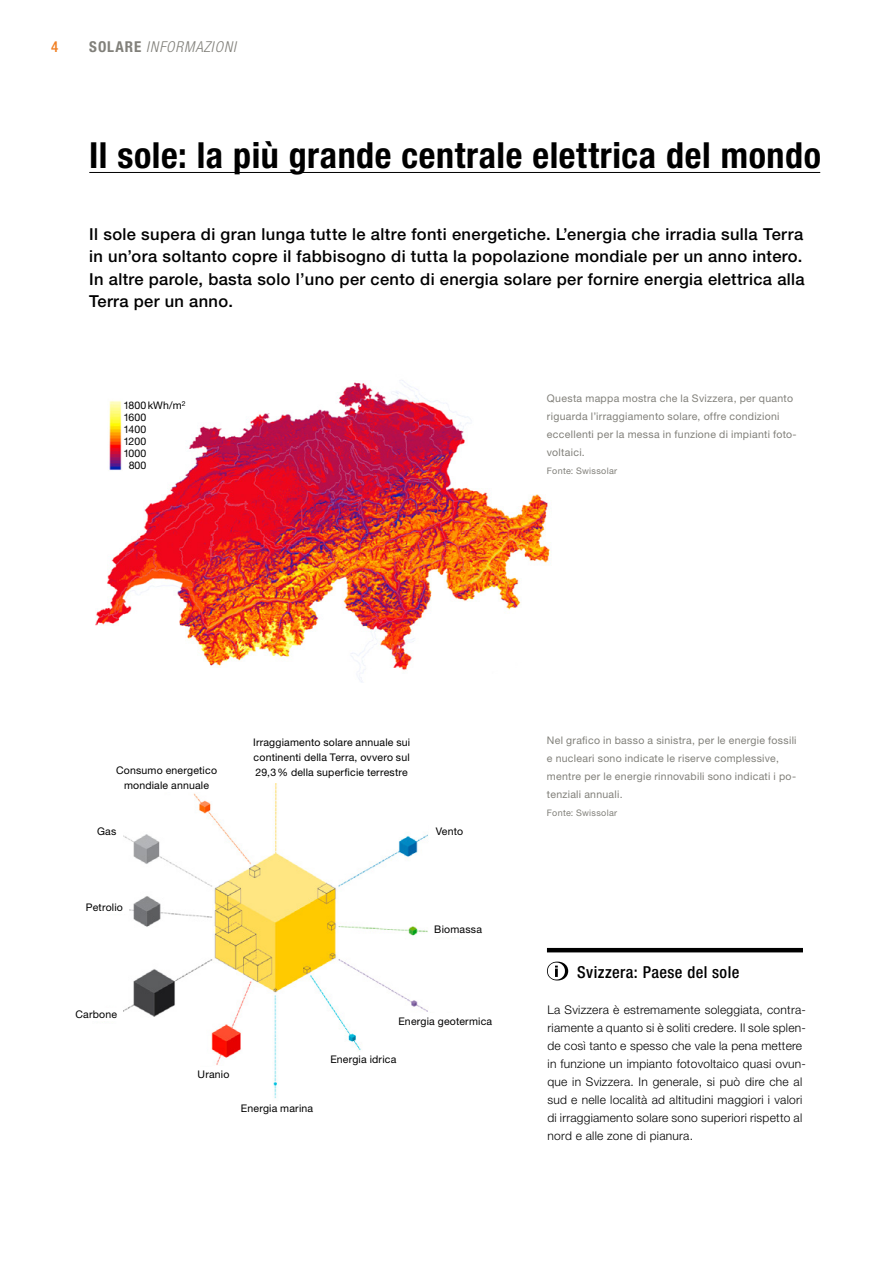
<style>
.page{position:relative;width:893px;height:1263px;background:#fff}
.page>*{position:absolute;margin:0;border:0;box-sizing:border-box;transform-origin:0 0}
.t1{font:700 condensed 36px "Helvetica Neue LT Std";letter-spacing:.015em;color:#000}
.t2{font:500 16.5px/22.5px "Helvetica Neue LT Std";letter-spacing:.02em;color:#000}
.t3{font:500 condensed 16.5px "Helvetica Neue LT Std";letter-spacing:.025em;color:#000}
.t4{font:italic 300 condensed 15px "Helvetica Neue LT Std";letter-spacing:.065em;color:#81807a}
.t5{font:500 condensed 15px "Helvetica Neue LT Std";color:#f07f23}
.t6{font:300 12px/18px "Helvetica Neue LT Std";letter-spacing:.02em;color:#000}
.t7{font:10.5px/18px "Helvetica Neue LT Std";letter-spacing:.03em;color:#81807a}
.t8{font:10.5px/15px "Helvetica Neue LT Std";letter-spacing:.015em;color:#000;text-align:center}
.t9{font:9px "Helvetica Neue LT Std";letter-spacing:.03em;color:#81807a}
.s1{font-weight:700;font-style:normal}
</style>
<div class="page">
<img style="left:95px;top:380px;width:455px;height:303px">
<img style="left:95px;top:380px;width:27px;height:102px">
<hr style="left:89px;top:172px;width:731px;height:1px;background:#000">
<hr style="left:547px;top:948px;width:256px;height:4px;background:#000">
<svg style="left:547px;top:962px;width:21px;height:18px"></svg>
<img style="left:123px;top:783px;width:341px;height:316px">
<div style="left:430px;top:825px;width:39px;height:12px;background:#fff"></div>
<div style="left:429px;top:922px;width:58px;height:15px;background:#fff"></div>
<div style="left:394px;top:1013px;width:103px;height:15px;background:#fff"></div>
<div style="left:323px;top:1052px;width:80px;height:15px;background:#fff"></div>
<div style="left:174px;top:1067px;width:79px;height:15px;background:#fff"></div>
<div style="left:80px;top:901px;width:49px;height:12px;background:#fff"></div>
<div style="left:105px;top:763px;width:123px;height:28px;background:#fff"></div>
<p class="t5" style="left:51px;top:38px;width:9px">4</p>
<p class="t4" style="left:89px;top:38px;width:148px"><span class="s1">SOLARE</span> INFORMAZIONI</p>
<h1 class="t1" style="left:89px;top:133px;width:733px">Il sole: la più grande centrale elettrica del mondo</h1>
<p class="t2" style="left:89px;top:223px;width:717px">Il sole supera di gran lunga tutte le altre fonti energetiche. L’energia che irradia sulla Terra in un’ora soltanto copre il fabbisogno di tutta la popolazione mondiale per un anno intero.<br>In altre parole, basta solo l’uno per cento di energia solare per fornire energia elettrica alla Terra per un anno.</p>
<p class="t8" style="left:123px;top:397px;width:64px">1800 kWh/m<sup>2</sup></p>
<p class="t8" style="left:123px;top:409px;width:24px">1600</p>
<p class="t8" style="left:123px;top:421px;width:24px">1400</p>
<p class="t8" style="left:123px;top:433px;width:24px">1200</p>
<p class="t8" style="left:123px;top:445px;width:24px">1000</p>
<p class="t8" style="left:129px;top:457px;width:19px">800</p>
<p class="t7" style="left:547px;top:389px;width:251px">Questa mappa mostra che la Svizzera, per quanto riguarda l’irraggiamento solare, offre condizioni eccellenti per la messa in funzione di impianti foto&shy;voltaici.</p>
<p class="t9" style="left:547px;top:465px;width:72px">Fonte: Swissolar</p>
<p class="t8" style="left:116px;top:762px;width:102px">Consumo energetico mondiale annuale</p>
<p class="t8" style="left:97px;top:823px;width:21px">Gas</p>
<p class="t8" style="left:86px;top:900px;width:38px">Petrolio</p>
<p class="t8" style="left:253px;top:735px;width:159px;text-align:justify">Irraggiamento solare annuale sui continenti della Terra, ovvero sul 29,3% della superficie terrestre</p>
<p class="t8" style="left:436px;top:823px;width:29px">Vento</p>
<p class="t8" style="left:434px;top:922px;width:49px">Biomassa</p>
<p class="t8" style="left:76px;top:1007px;width:43px">Carbone</p>
<p class="t8" style="left:198px;top:1067px;width:33px">Uranio</p>
<p class="t8" style="left:241px;top:1100px;width:74px">Energia marina</p>
<p class="t8" style="left:398px;top:1013px;width:95px">Energia geotermica</p>
<p class="t8" style="left:330px;top:1052px;width:68px">Energia idrica</p>
<p class="t7" style="left:547px;top:731px;width:251px">Nel grafico in basso a sinistra, per le energie fossili e nucleari sono indicate le riserve complessive, mentre per le energie rinnovabili sono indicati i po&shy;tenziali annuali.</p>
<p class="t9" style="left:547px;top:807px;width:72px">Fonte: Swissolar</p>
<h2 class="t3" style="left:577px;top:962px;width:164px">Svizzera: Paese del sole</h2>
<p class="t6" style="left:547px;top:1000px;width:260px">La Svizzera è estremamente soleggiata, contra&shy;riamente a quanto si è soliti credere. Il sole splen&shy;de così tanto e spesso che vale la pena mettere in funzione un impianto fotovoltaico quasi ovun&shy;que in Svizzera. In generale, si può dire che al sud e nelle località ad altitudini maggiori i valori di irraggiamento solare sono superiori rispetto al nord e alle zone di pianura.</p>
</div>
